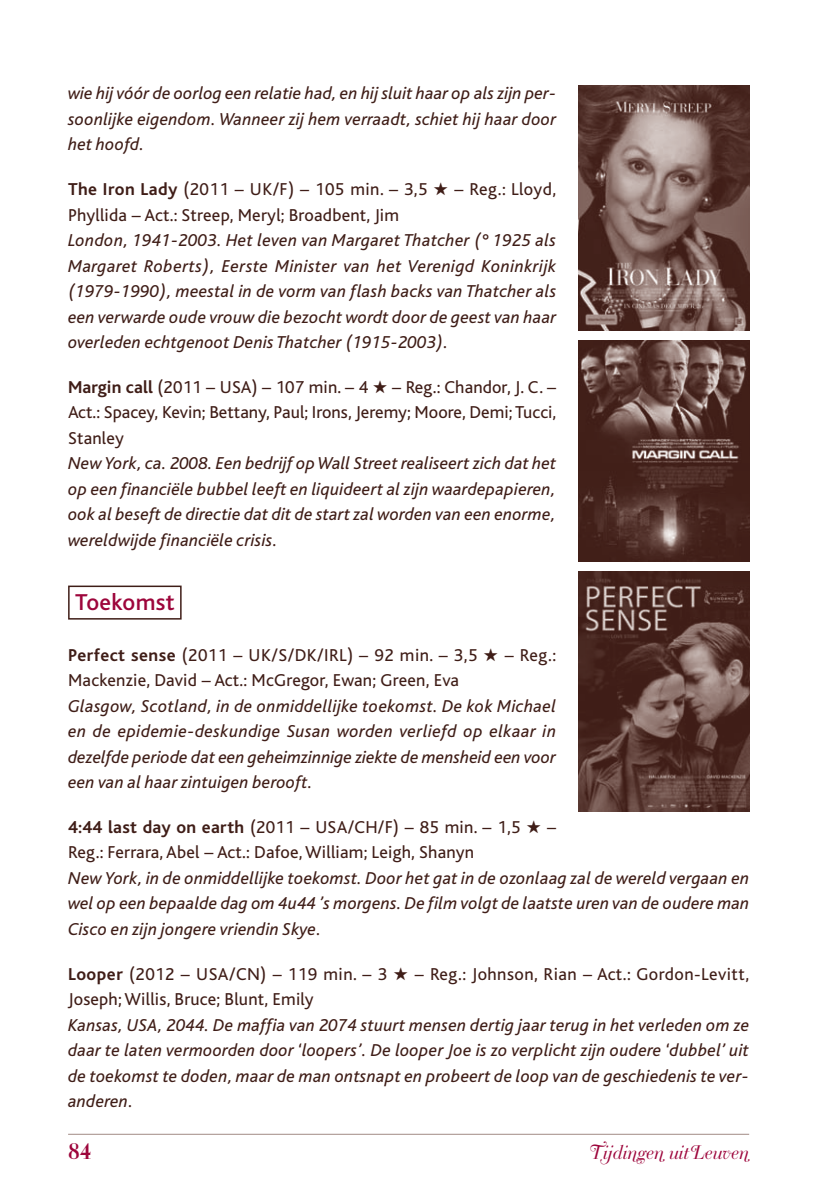
<style>
.page{position:relative;width:840px;height:1191px;background:#fff}
.page>*{position:absolute;margin:0;border:0;box-sizing:border-box;transform-origin:0 0}
.t1{font:500 24px "Bliss";letter-spacing:.015em;color:#9d053b}
.t2{font:21px "Bodoni Classic Bold Swashes";color:#9d053b}
.t3{font:19.6px "Bodoni Classic Italic Swashes";color:#9d053b}
.t4{font:italic 18px/25.6px "Bliss";letter-spacing:.01em;color:#3f1d17;text-align:justify}
.t5{font:18px/25.6px "Bliss";letter-spacing:.015em;color:#3f1d17}
.s1{font-weight:700}
</style>
<div class="page">
<hr style="left:68px;top:1133px;width:680px;height:1px;background:#a28b85">
<img style="left:578px;top:85px;width:170px;height:245px">
<img style="left:578px;top:340px;width:170px;height:221px">
<img style="left:578px;top:571px;width:170px;height:240px">
<div style="left:68px;top:585px;width:113px;height:34px;border:2px solid #3f1d17"></div>
<p class="t4" style="left:68px;top:81px;width:489px">wie hij vóór de oorlog een relatie had, en hij sluit haar op als zijn per&shy;soonlijke eigendom. Wanneer zij hem verraadt, schiet hij haar door het hoofd.</p>
<p class="t5" style="left:68px;top:177px;width:489px"><span class="s1">The Iron Lady</span> (2011 – UK/F) – 105 min. – 3,5 ★ – Reg.: Lloyd,<br>Phyllida – Act.: Streep, Meryl; Broadbent, Jim</p>
<p class="t4" style="left:68px;top:228px;width:489px">London, 1941-2003. Het leven van Margaret Thatcher (° 1925 als Margaret Roberts), Eerste Minister van het Verenigd Koninkrijk (1979-1990), meestal in de vorm van flash backs van Thatcher als een verwarde oude vrouw die bezocht wordt door de geest van haar overleden echtgenoot Denis Thatcher (1915-2003).</p>
<p class="t5" style="left:68px;top:374px;width:489px;text-align:justify"><span class="s1">Margin call</span> (2011 – USA) – 107 min. – 4 ★ – Reg.: Chandor, J. C. – Act.: Spacey, Kevin; Bettany, Paul; Irons, Jeremy; Moore, Demi; Tucci, Stanley</p>
<p class="t4" style="left:68px;top:451px;width:489px">New York, ca. 2008. Een bedrijf op Wall Street realiseert zich dat het op een financiële bubbel leeft en liquideert al zijn waardepapieren, ook al beseft de directie dat dit de start zal worden van een enorme, wereldwijde financiële crisis.</p>
<h1 class="t1" style="left:75px;top:589px;width:101px">Toekomst</h1>
<p class="t5" style="left:68px;top:642px;width:489px"><span class="s1">Perfect sense</span> (2011 – UK/S/DK/IRL) – 92 min. – 3,5 ★ – Reg.:<br>Mackenzie, David – Act.: McGregor, Ewan; Green, Eva</p>
<p class="t4" style="left:68px;top:693px;width:489px">Glasgow, Scotland, in de onmiddellijke toekomst. De kok Michael en de epidemie-deskundige Susan worden verliefd op elkaar in dezelfde periode dat een geheimzinnige ziekte de mensheid een voor een van al haar zintuigen berooft.</p>
<p class="t5" style="left:68px;top:814px;width:489px"><span class="s1">4:44 last day on earth</span> (2011 – USA/CH/F) – 85 min. – 1,5 ★ –<br>Reg.: Ferrara, Abel – Act.: Dafoe, William; Leigh, Shanyn</p>
<p class="t4" style="left:68px;top:865px;width:682px">New York, in de onmiddellijke toekomst. Door het gat in de ozonlaag zal de wereld vergaan en wel op een bepaalde dag om 4u44 ’s morgens. De film volgt de laatste uren van de oudere man Cisco en zijn jongere vriendin Skye.</p>
<p class="t5" style="left:68px;top:961px;width:682px"><span class="s1">Looper</span> (2012 – USA/CN) – 119 min. – 3 ★ – Reg.: Johnson, Rian – Act.: Gordon-Levitt,<br>Joseph; Willis, Bruce; Blunt, Emily</p>
<p class="t4" style="left:68px;top:1012px;width:682px">Kansas, USA, 2044. De maffia van 2074 stuurt mensen dertig jaar terug in het verleden om ze daar te laten vermoorden door ‘loopers’. De looper Joe is zo verplicht zijn oudere ‘dubbel’ uit de toekomst te doden, maar de man ontsnapt en probeert de loop van de geschiedenis te ver&shy;anderen.</p>
<p class="t2" style="left:68px;top:1138px;width:25px">84</p>
<p class="t3" style="left:591px;top:1140px;width:159px">Tijdingen uit Leuven</p>
</div>
